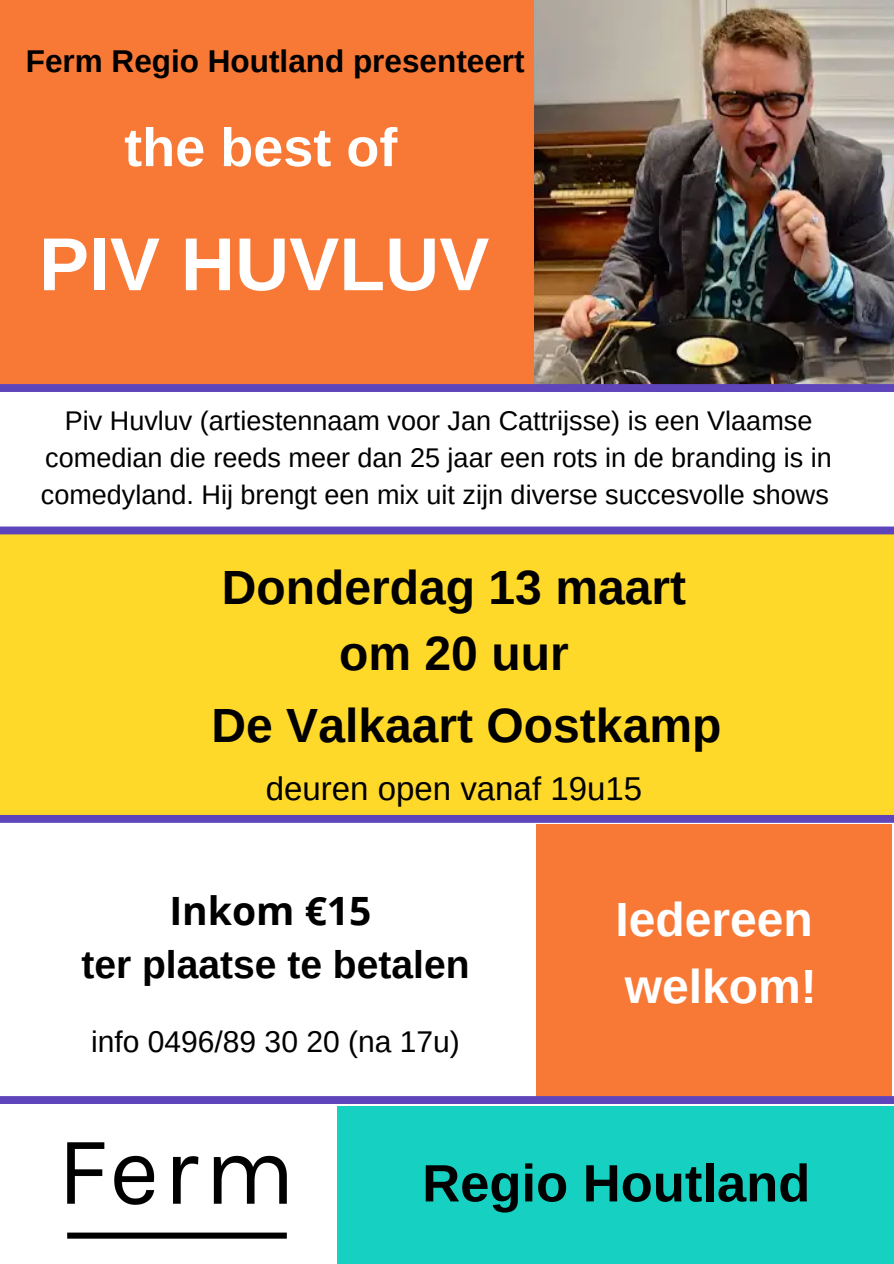
<style>
.page{position:relative;width:894px;height:1264px;background:#fff}
.page>*{position:absolute;margin:0;border:0;box-sizing:border-box;transform-origin:0 0}
.t1{font:700 75px "Arimo";color:#fff}
.t2{font:700 54px "Arimo";color:#fff}
.t3{font:700 52.5px "Arimo";color:#000}
.t4{font:700 48px/66.3px "Arimo";color:#000;text-align:center}
.t5{font:700 48px/66.3px "Arimo";color:#fff}
.t6{font:700 39px/52.8px "Arimo";color:#000;text-align:center}
.t7{font:33px "Arimo";color:#000}
.t8{font:700 31.5px "Arimo";color:#000}
.t9{font:30px "Arimo";color:#000}
.t10{font:27px/37.2px "Arimo";color:#000;text-align:center}
.s1{font-family:"Open Sans"}
</style>
<div class="page">
<div style="left:0;top:0;width:893px;height:387px;background:#f87836"></div>
<img style="left:534px;top:0;width:359px;height:384px">
<div style="left:0;top:384px;width:893px;height:8px;background:#5e45bb"></div>
<div style="left:0;top:528px;width:893px;height:291px;background:#ffd929"></div>
<div style="left:0;top:526px;width:893px;height:8px;background:#5e45bb"></div>
<div style="left:0;top:815px;width:893px;height:7px;background:#5e45bb"></div>
<div style="left:536px;top:824px;width:355px;height:275px;background:#f87836"></div>
<div style="left:0;top:1096px;width:893px;height:7px;background:#5e45bb"></div>
<img style="left:67px;top:1142px;width:220px;height:97px">
<div style="left:338px;top:1105px;width:555px;height:158px;background:#16d0c1"></div>
<p class="t8" style="left:26px;top:44px;width:500px">Ferm Regio Houtland presenteert</p>
<h5 class="t2" style="left:124px;top:117px;width:274px">the best of</h5>
<h2 class="t1" style="left:39px;top:222px;width:451px">PIV HUVLUV</h2>
<p class="t10" style="left:41px;top:402px;width:792px">Piv Huvluv (artiestennaam voor Jan Cattrijsse) is een Vlaamse comedian die reeds meer dan 25 jaar een rots in de branding is in comedyland. Hij brengt een mix uit zijn diverse succesvolle shows</p>
<h1 class="t4" style="left:222px;top:554px;width:466px">Donderdag 13 maart om 20 uur</h1>
<p class="t4" style="left:211px;top:692px;width:511px">De Valkaart Oostkamp</p>
<p class="t7" style="left:266px;top:770px;width:378px">deuren open vanaf 19u15</p>
<p class="t6" style="left:81px;top:884px;width:389px"><span class="s1">Inkom €15<br></span>ter plaatse te betalen</p>
<h3 class="t5" style="left:615px;top:886px;width:203px">Iedereen welkom!</h3>
<h6 class="t9" style="left:91px;top:1024px;width:370px">info 0496/89 30 20 (na 17u)</h6>
<h3 class="t3" style="left:422px;top:1153px;width:389px">Regio Houtland</h3>
</div>
